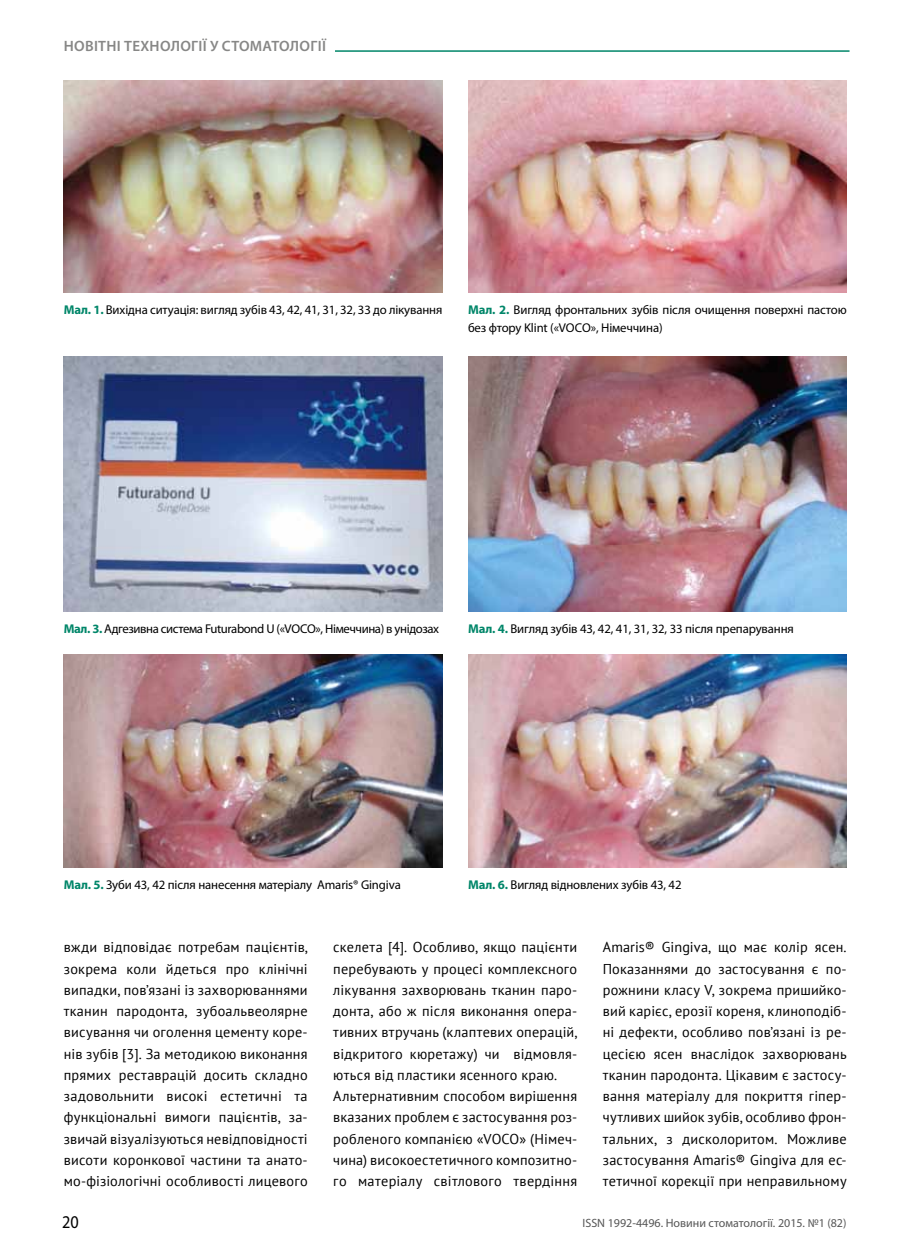
<style>
.page{position:relative;width:902px;height:1259px;background:#fff}
.page>*{position:absolute;margin:0;border:0;box-sizing:border-box;transform-origin:0 0}
.t1{font:18px "Myriad Pro";color:#000;scale:.9 1}
.t2{font:600 15px "Myriad Pro";letter-spacing:.02em;color:#878786}
.t3{font:14.25px/21.3px "PT Sans";letter-spacing:.015em;color:#000;text-align:justify}
.t4{font:12.75px/18px "Myriad Pro";letter-spacing:-.01em;color:#000}
.t5{font:12.75px "Myriad Pro";letter-spacing:-.03em;color:#000}
.t6{font:12px "Myriad Pro";color:#565656}
.s1{font-weight:700;color:#008669}
</style>
<div class="page">
<hr style="left:91px;top:50px;width:758px;height:2px;background:#008669">
<div style="left:64px;top:40px;width:271px;height:20px;background:#fff"></div>
<img style="left:64px;top:80px;width:378px;height:213px">
<img style="left:468px;top:80px;width:378px;height:213px">
<img style="left:64px;top:357px;width:378px;height:255px">
<img style="left:468px;top:357px;width:378px;height:255px">
<img style="left:64px;top:654px;width:378px;height:213px">
<img style="left:468px;top:654px;width:378px;height:213px">
<p class="t2" style="left:64px;top:36px;width:263px">Новітні технології у стоматології</p>
<p class="t4" style="left:64px;top:301px;width:380px"><span class="s1">Мал. 1.</span> Вихідна ситуація: вигляд зубів 43, 42, 41, 31, 32, 33 до лікування</p>
<p class="t4" style="left:468px;top:301px;width:380px"><span class="s1">Мал. 2.</span> Вигляд фронтальних зубів після очищення поверхні пастою без фтору Klint («Voco», Німеччина)</p>
<p class="t5" style="left:64px;top:621px;width:377px"><span class="s1">Мал. 3.</span> Адгезивна система Futurabond U («Voco», Німеччина) в унідозах</p>
<p class="t4" style="left:468px;top:620px;width:327px"><span class="s1">Мал. 4.</span> Вигляд зубів 43, 42, 41, 31, 32, 33 після препарування</p>
<p class="t4" style="left:64px;top:875px;width:338px"><span class="s1">Мал. 5.</span> Зуби 43, 42 після нанесення матеріалу Amaris® Gingiva</p>
<p class="t4" style="left:468px;top:875px;width:215px"><span class="s1">Мал. 6.</span> Вигляд відновлених зубів 43, 42</p>
<p class="t3" style="left:64px;top:936px;width:245px">вжди відповідає потребам пацієнтів, зокрема коли йдеться про клінічні випадки, пов’язані із захворюваннями тканин пародонта, зубоальвеолярне висування чи оголення цементу коре&shy;нів зубів [3]. За методикою виконання прямих реставрацій досить складно задовольнити високі естетичні та функціональні вимоги пацієнтів, за&shy;звичай візуалізуються невідповідності висоти коронкової частини та анато&shy;мо-фізіологічні особливості лицевого</p>
<p class="t3" style="left:333px;top:936px;width:245px;text-align:left">скелета [4]. Особливо, якщо пацієнти перебувають у процесі комплексного лікування захворювань тканин паро&shy;донта, або ж після виконання опера&shy;тивних втручань (клаптевих операцій, відкритого кюретажу) чи відмовля&shy;ються від пластики ясенного краю.<br>Альтернативним способом вирішення вказаних проблем є застосування роз&shy;робленого компанією «VOCO» (Німеч&shy;чина) високоестетичного композитно&shy;го матеріалу світлового твердіння</p>
<p class="t3" style="left:602px;top:936px;width:245px">Amaris® Gingiva, що має колір ясен.<br>Показаннями до застосування є по&shy;рожнини класу V, зокрема пришийко&shy;вий карієс, ерозії кореня, клиноподіб&shy;ні дефекти, особливо пов’язані із ре&shy;цесією ясен внаслідок захворювань тканин пародонта. Цікавим є застосу&shy;вання матеріалу для покриття гіпер&shy;чутливих шийок зубів, особливо фрон&shy;тальних, з дисколоритом. Можливе застосування Amaris® Gingiva для ес&shy;тетичної корекції при неправильному</p>
<p class="t1" style="left:62px;top:1211px;width:20px">20</p>
<p class="t6" style="left:582px;top:1215px;width:265px">ISSN 1992-4496. Новини стоматології. 2015. №1 (82)</p>
</div>
